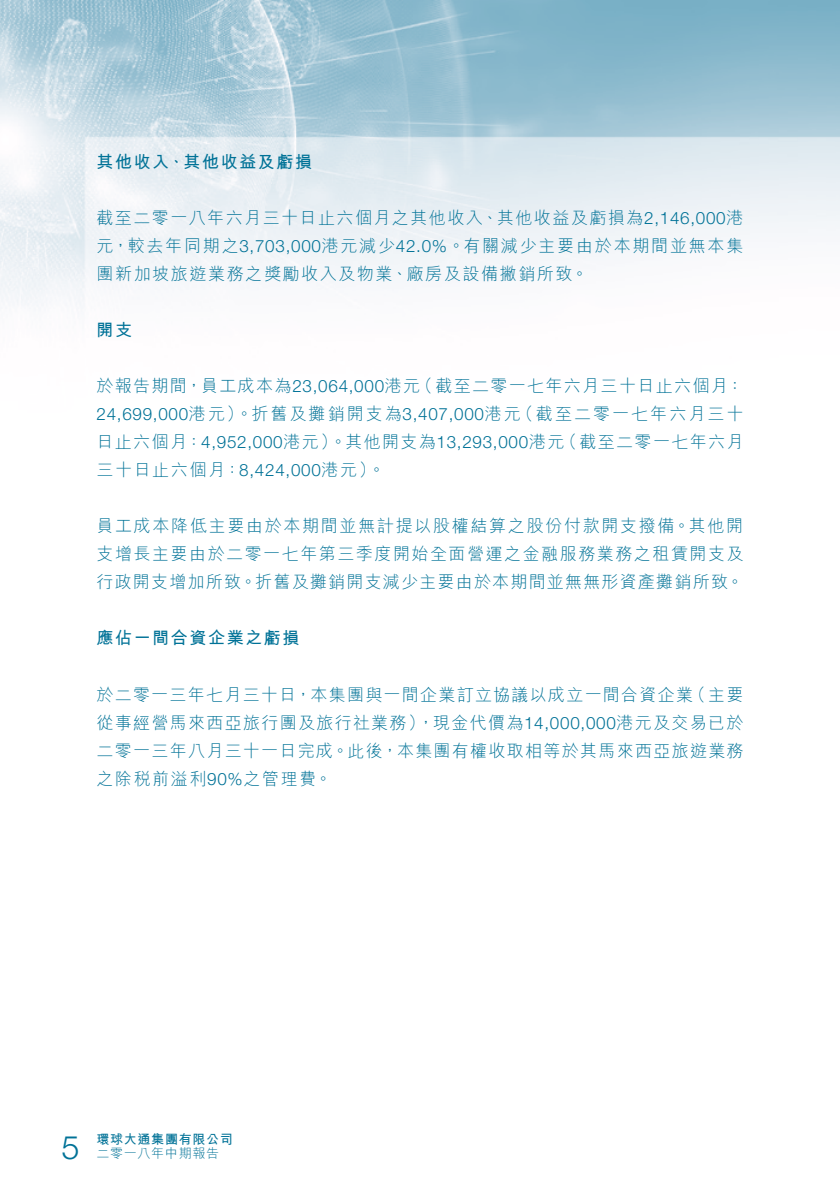
<style>
.page{position:relative;width:840px;height:1191px;background:#fff}
.page>*{position:absolute;margin:0;border:0;box-sizing:border-box;transform-origin:0 0}
.t1{font:300 32.4px "Helvetica Neue LT Std";color:#007297}
.Body_Text{font:300 17px/28px "M Hei HK";letter-spacing:.08em;color:#007297;text-align:justify}
.Heading_2{font:700 17px "M Hei HK";letter-spacing:.095em;color:#007297}
.t2{font:700 13px "M Hei HK";letter-spacing:.055em;color:#007297}
.t3{font:300 13px "M Hei HK";letter-spacing:.055em;color:#007297}
.s1{font-family:"Helvetica Neue LT Std"}
</style>
<div class="page">
<img style="left:0;top:0;width:839px;height:306px">
<p class="Heading_2" style="left:96px;top:150px;width:217px">其他收入、其他收益及虧損</p>
<p class="Body_Text" style="left:96px;top:204px;width:648px">截至二零一八年六月三十日止六個月之其他收入、其他收益及虧損為<span class="s1">2,146,000</span>港元，較去年同期之<span class="s1">3,703,000</span>港元減少<span class="s1">42.0%</span>。有關減少主要由於本期間並無本集團新加坡旅遊業務之獎勵收入及物業、廠房及設備撇銷所致。</p>
<p class="Heading_2" style="left:96px;top:318px;width:37px">開支</p>
<p class="Body_Text" style="left:96px;top:372px;width:648px">於報告期間，員工成本為<span class="s1">23,064,000</span>港元（截至二零一七年六月三十日止六個月：<span class="s1">24,699,000</span>港元）。折舊及攤銷開支為<span class="s1">3,407,000</span>港元（截至二零一七年六月三十日止六個月：<span class="s1">4,952,000</span>港元）。其他開支為<span class="s1">13,293,000</span>港元（截至二零一七年六月三十日止六個月：<span class="s1">8,424,000</span>港元）。</p>
<p class="Body_Text" style="left:96px;top:512px;width:648px">員工成本降低主要由於本期間並無計提以股權結算之股份付款開支撥備。其他開支增長主要由於二零一七年第三季度開始全面營運之金融服務業務之租賃開支及行政開支增加所致。折舊及攤銷開支減少主要由於本期間並無無形資產攤銷所致。</p>
<p class="Heading_2" style="left:96px;top:626px;width:204px">應佔一間合資企業之虧損</p>
<p class="Body_Text" style="left:96px;top:680px;width:648px">於二零一三年七月三十日，本集團與一間企業訂立協議以成立一間合資企業（主要從事經營馬來西亞旅行團及旅行社業務），現金代價為<span class="s1">14,000,000</span>港元及交易已於二零一三年八月三十一日完成。此後，本集團有權收取相等於其馬來西亞旅遊業務之除稅前溢利<span class="s1">90%</span>之管理費。</p>
<p class="t2" style="left:96px;top:1130px;width:138px">環球大通集團有限公司</p>
<h1 class="t1" style="left:61px;top:1127px;width:20px">5</h1>
<p class="t3" style="left:96px;top:1147px;width:124px">二零一八年中期報告</p>
</div>
